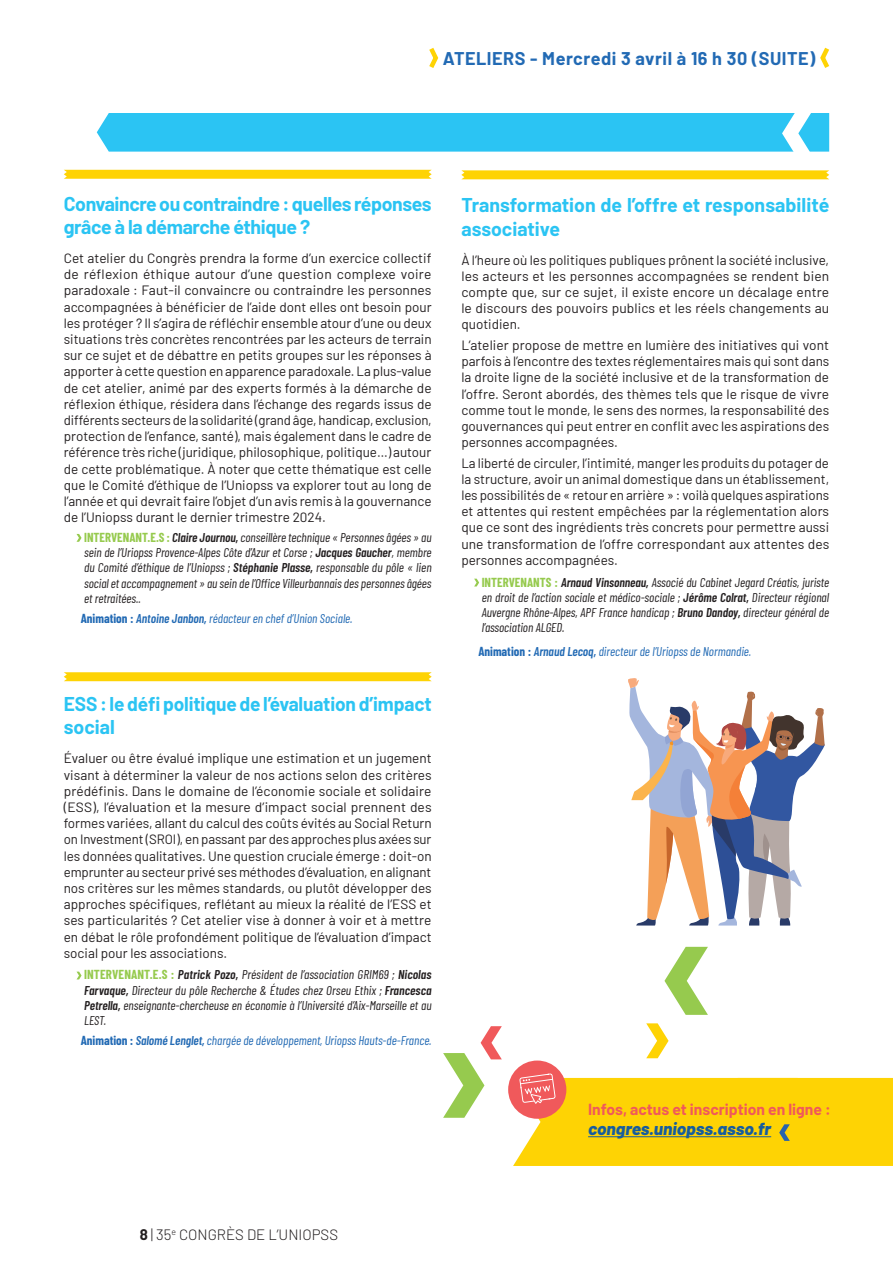
<style>
.page{position:relative;width:893px;height:1263px;background:#fff}
.page>*{position:absolute;margin:0;border:0;box-sizing:border-box;transform-origin:0 0}
.H1-Ateliers{font:700 19.5px/23.4px "Barlow";letter-spacing:-.01em;color:#2bc4f3}
.PROG-Jour{font:700 18px "Barlow";letter-spacing:.03em;color:#226ab4}
.t1{font:italic 800 17.4px "Barlow";color:#175d9e}
.t2{font:700 15.6px "Barlow";color:#f0595b}
.t3{font:300 15px "Barlow";color:#231f20}
.H1-Ateliers-2{font:13.5px/16.2px "Barlow";color:#231f20;text-align:justify}
.TableRonde{font:italic 12.75px/15.3px "Barlow Condensed";color:#231f20;text-align:justify}
.TableRonde-2{font:italic 12.75px "Barlow Condensed";color:#226ab4}
.s1{font-weight:700;font-style:normal;color:#96ca4e}
.s2{font-weight:600}
.s3{font-weight:700;font-style:normal}
.s4{font-weight:700}
</style>
<div class="page">
<svg style="left:64px;top:170px;width:368px;height:9px;background:#fed40d"></svg>
<svg style="left:77px;top:534px;width:5px;height:8px"></svg>
<svg style="left:64px;top:672px;width:368px;height:9px;background:#fed40d"></svg>
<svg style="left:77px;top:972px;width:5px;height:7px"></svg>
<svg style="left:461px;top:170px;width:368px;height:9px;background:#fed510"></svg>
<svg style="left:474px;top:579px;width:5px;height:7px"></svg>
<div style="left:97px;top:113px;width:732px;height:39px;background:#2bc4f3"></div>
<svg style="left:443px;top:1026px;width:59px;height:92px"></svg>
<div style="left:738px;top:1078px;width:155px;height:88px;background:#fed304"></div>
<div style="left:508px;top:1060px;width:58px;height:59px;background:#f0595b;border-radius:50%"></div>
<svg style="left:513px;top:1073px;width:285px;height:93px"></svg>
<svg style="left:429px;top:47px;width:10px;height:21px"></svg>
<svg style="left:820px;top:47px;width:10px;height:21px"></svg>
<svg style="left:646px;top:1023px;width:23px;height:35px"></svg>
<svg style="left:664px;top:947px;width:44px;height:68px"></svg>
<svg style="left:628px;top:678px;width:197px;height:247px"></svg>
<p class="PROG-Jour" style="left:443px;top:45px;width:374px">ATELIERS - Mercredi 3 avril à 16 h 30 (SUITE)</p>
<p class="H1-Ateliers" style="left:64px;top:190px;width:369px">Convaincre ou contraindre : quelles réponses grâce à la démarche éthique ?</p>
<p class="H1-Ateliers-2" style="left:64px;top:249px;width:369px">Cet atelier du Congrès prendra la forme d’un exercice collectif de réflexion éthique autour d’une question complexe voire paradoxale : Faut-il convaincre ou contraindre les personnes accompagnées à bénéficier de l’aide dont elles ont besoin pour les protéger ? Il s’agira de réfléchir ensemble atour d’une ou deux situations très concrètes rencontrées par les acteurs de terrain sur ce sujet et de débattre en petits groupes sur les réponses à apporter à cette question en apparence paradoxale. La plus-value de cet atelier, animé par des experts formés à la démarche de réflexion éthique, résidera dans l’échange des regards issus de différents secteurs de la solidarité (grand âge, handicap, exclusion, protection de l’enfance, santé), mais également dans le cadre de référence très riche (juridique, philosophique, politique…) autour de cette problématique. À noter que cette thématique est celle que le Comité d’éthique de l’Uniopss va explorer tout au long de l’année et qui devrait faire l’objet d’un avis remis à la gouvernance de l’Uniopss durant le dernier trimestre 2024.</p>
<p class="TableRonde" style="left:84px;top:529px;width:349px"><span class="s1">INTERVENANT.E.S :</span> <span class="s2">Claire Journou,</span> conseillère technique « Personnes âgées » au sein de l’Uriopss Provence-Alpes Côte d’Azur et Corse ; <span class="s2">Jacques Gaucher</span>, membre du Comité d’éthique de l’Uniopss ; <span class="s2">Stéphanie Plasse,</span> responsable du pôle « lien social et accompagnement » au sein de l’Office Villeurbannais des personnes âgées et retraitées..</p>
<p class="TableRonde-2" style="left:81px;top:609px;width:273px"><span class="s3">Animation :</span> <span class="s2">Antoine Janbon,</span> rédacteur en chef d’Union Sociale.</p>
<p class="H1-Ateliers" style="left:64px;top:691px;width:369px">ESS : le défi politique de l’évaluation d’impact social</p>
<p class="H1-Ateliers-2" style="left:64px;top:749px;width:369px">Évaluer ou être évalué implique une estimation et un jugement visant à déterminer la valeur de nos actions selon des critères prédéfinis. Dans le domaine de l’économie sociale et solidaire (ESS), l’évaluation et la mesure d’impact social prennent des formes variées, allant du calcul des coûts évités au Social Return on Investment (SROI), en passant par des approches plus axées sur les données qualitatives. Une question cruciale émerge : doit-on emprunter au secteur privé ses méthodes d’évaluation, en alignant nos critères sur les mêmes standards, ou plutôt développer des approches spécifiques, reflétant au mieux la réalité de l’ESS et ses particularités ? Cet atelier vise à donner à voir et à mettre en débat le rôle profondément politique de l’évaluation d’impact social pour les associations.</p>
<p class="TableRonde" style="left:84px;top:966px;width:349px"><span class="s1">INTERVENANT.E.S :</span> <span class="s2">Patrick Pozo,</span> Président de l’association GRIM69 ; <span class="s2">Nicolas Farvaque,</span> Directeur du pôle Recherche &amp; Études chez Orseu Ethix ; <span class="s2">Francesca Petrella,</span> enseignante-chercheuse en économie à l’Université d’Aix-Marseille et au LEST.</p>
<p class="TableRonde-2" style="left:81px;top:1031px;width:352px"><span class="s3">Animation :</span> <span class="s2">Salomé Lenglet,</span> chargée de développement, Uriopss Hauts-de-France.</p>
<p class="H1-Ateliers" style="left:461px;top:192px;width:369px">Transformation de l’offre et responsabilité associative</p>
<p class="H1-Ateliers-2" style="left:461px;top:251px;width:369px">À l’heure où les politiques publiques prônent la société inclusive, les acteurs et les personnes accompagnées se rendent bien compte que, sur ce sujet, il existe encore un décalage entre le discours des pouvoirs publics et les réels changements au quotidien.</p>
<p class="H1-Ateliers-2" style="left:461px;top:336px;width:369px">L’atelier propose de mettre en lumière des initiatives qui vont parfois à l’encontre des textes réglementaires mais qui sont dans la droite ligne de la société inclusive et de la transformation de l’offre. Seront abordés, des thèmes tels que le risque de vivre comme tout le monde, le sens des normes, la responsabilité des gouvernances qui peut entrer en conflit avec les aspirations des personnes accompagnées.</p>
<p class="H1-Ateliers-2" style="left:461px;top:454px;width:369px">La liberté de circuler, l’intimité, manger les produits du potager de la structure, avoir un animal domestique dans un établissement, les possibilités de « retour en arrière » : voilà quelques aspirations et attentes qui restent empêchées par la réglementation alors que ce sont des ingrédients très concrets pour permettre aussi une transformation de l’offre correspondant aux attentes des personnes accompagnées.</p>
<p class="TableRonde" style="left:482px;top:573px;width:349px"><span class="s1">INTERVENANTS :</span> <span class="s2">Arnaud Vinsonneau,</span> Associé du Cabinet Jegard Créatis, juriste en droit de l’action sociale et médico-sociale ; <span class="s2">Jérôme Colrat,</span> Directeur régional Auvergne Rhône-Alpes, APF France handicap ; <span class="s2">Bruno Dandoy,</span> directeur général de l’association ALGED.</p>
<p class="TableRonde-2" style="left:478px;top:642px;width:274px"><span class="s3">Animation :</span> <span class="s2">Arnaud Lecoq,</span> directeur de l’Uriopss de Normandie.</p>
<p class="t2" style="left:588px;top:1097px;width:244px">Infos, actus et inscription en ligne :</p>
<p class="t1" style="left:588px;top:1116px;width:185px">congres.uniopss.asso.fr</p>
<p class="t3" style="left:140px;top:1224px;width:200px"><span class="s4">8</span> | 35<sup>e</sup> CONGRÈS DE L’UNIOPSS</p>
</div>
